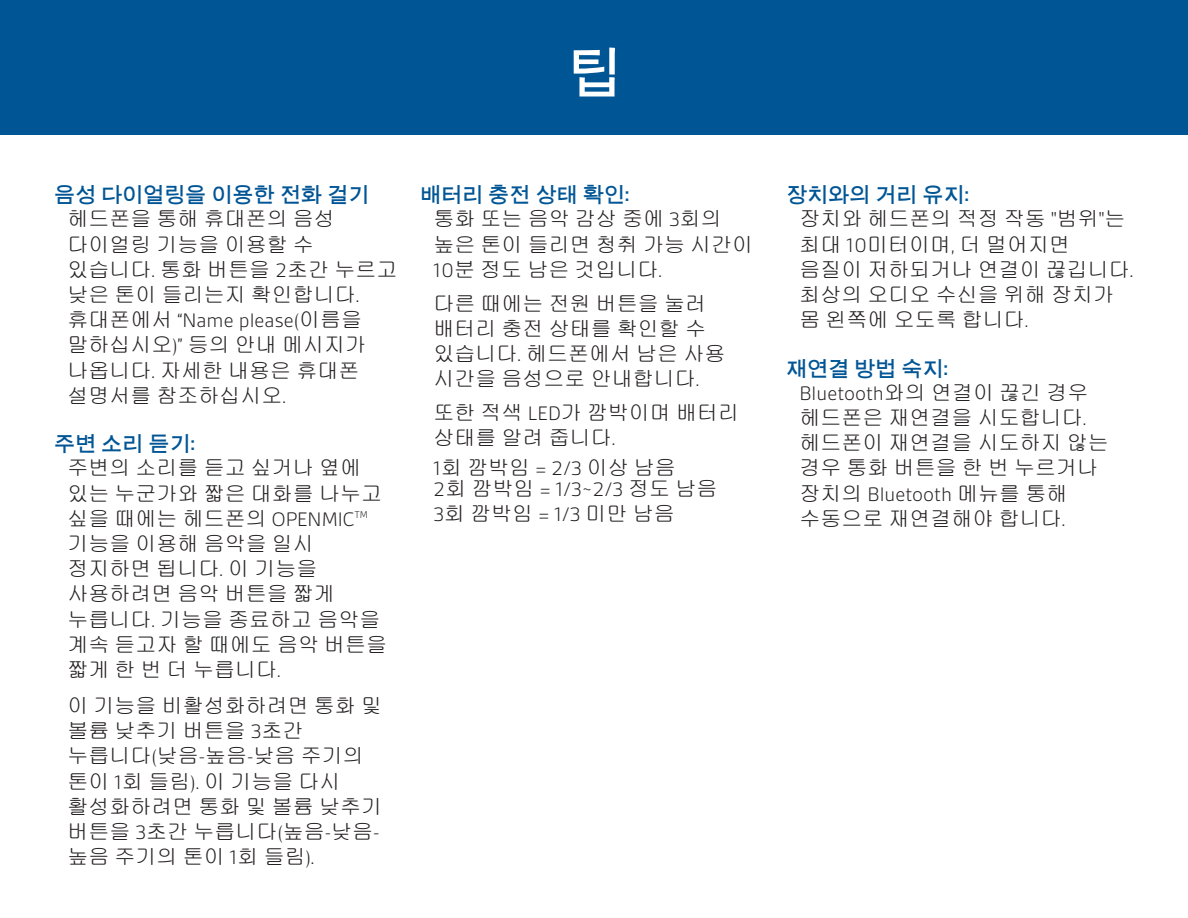
<style>
.page{position:relative;width:1188px;height:918px;background:#fff}
.page>*{position:absolute;margin:0;border:0;box-sizing:border-box;transform-origin:0 0}
.t1{font:700 54px "Un Dotum";color:#fff}
.body_14pt_indent{font:21px/25.2px "Gulim";color:#231f20}
.subhead_blue{font:21px/25.2px "Gulim";color:#231f20}
.subhead_blue-2{font:700 21px "Un Dotum";color:#005595}
.s1{font-family:"Gesta";font-weight:300}
.s2{font-family:"Gesta"}
</style>
<div class="page">
<div style="left:0;top:0;width:1188px;height:135px;background:#005595"></div>
<p class="t1" style="left:567px;top:37px;width:55px">팁</p>
<p class="subhead_blue-2" style="left:54px;top:181px;width:317px">음성 다이얼링을 이용한 전화 걸기</p>
<p class="body_14pt_indent" style="left:68px;top:206px;width:331px">헤드폰을 통해 휴대폰의 음성 다이얼링 기능을 이용할 수 있습니다<span class="s1">.</span> 통화 버튼을 <span class="s1">2</span>초간 누르고 낮은 톤이 들리는지 확인합니다<span class="s1">. </span>휴대폰에서 <span class="s1">“Name please(</span>이름을 말하십시오<span class="s1">)”</span> 등의 안내 메시지가 나옵니다<span class="s1">.</span> 자세한 내용은 휴대폰 설명서를 참조하십시오<span class="s1">.</span></p>
<p class="subhead_blue-2" style="left:54px;top:430px;width:143px">주변 소리 듣기<span class="s2">:</span></p>
<p class="subhead_blue" style="left:68px;top:455px;width:321px">주변의 소리를 듣고 싶거나 옆에 있는 누군가와 짧은 대화를 나누고 싶을 때에는 헤드폰의 <span class="s1">OPENMIC</span><sup>TM </sup>기능을 이용해 음악을 일시 정지하면 됩니다<span class="s1">.</span> 이 기능을 사용하려면 음악 버튼을 짧게 누릅니다<span class="s1">.</span> 기능을 종료하고 음악을 계속 듣고자 할 때에도 음악 버튼을 짧게 한 번 더 누릅니다<span class="s1">.</span></p>
<p class="subhead_blue" style="left:68px;top:693px;width:316px">이 기능을 비활성화하려면 통화 및 볼륨 낮추기 버튼을 <span class="s1">3</span>초간 누릅니다<span class="s1">(</span>낮음<span class="s1">-</span>높음<span class="s1">-</span>낮음 주기의 톤이 <span class="s1">1</span>회 들림<span class="s1">).</span> 이 기능을 다시 활성화하려면 통화 및 볼륨 낮추기 버튼을 <span class="s1">3</span>초간 누릅니다<span class="s1">(</span>높음<span class="s1">-</span>낮음<span class="s1">-</span>높음 주기의 톤이 <span class="s1">1</span>회 들림<span class="s1">).</span></p>
<p class="subhead_blue-2" style="left:420px;top:181px;width:211px">배터리 충전 상태 확인<span class="s2">:</span></p>
<p class="body_14pt_indent" style="left:434px;top:206px;width:321px">통화 또는 음악 감상 중에 <span class="s1">3</span>회의 높은 톤이 들리면 청취 가능 시간이<br><span class="s1">10</span>분 정도 남은 것입니다<span class="s1">.</span></p>
<p class="body_14pt_indent" style="left:434px;top:291px;width:293px">다른 때에는 전원 버튼을 눌러 배터리 충전 상태를 확인할 수 있습니다<span class="s1">.</span> 헤드폰에서 남은 사용 시간을 음성으로 안내합니다<span class="s1">.</span></p>
<p class="body_14pt_indent" style="left:434px;top:400px;width:307px">또한 적색 <span class="s1">LED</span>가 깜박이며 배터리 상태를 알려 줍니다<span class="s1">.</span></p>
<p class="body_14pt_indent" style="left:434px;top:457px;width:285px;line-height:21px"><span class="s1">1</span>회 깜박임 <span class="s1">= 2/3</span> 이상 남음<br><span class="s1">2</span>회 깜박임 <span class="s1">= 1/3~2/3</span> 정도 남음</p>
<p class="body_14pt_indent" style="left:434px;top:501px;width:243px"><span class="s1">3</span>회 깜박임 <span class="s1">= 1/3</span> 미만 남음</p>
<p class="subhead_blue-2" style="left:786px;top:181px;width:185px">장치와의 거리 유지<span class="s2">:</span></p>
<p class="body_14pt_indent" style="left:800px;top:206px;width:335px">장치와 헤드폰의 적정 작동 <span class="s1">"</span>범위<span class="s1">"</span>는 최대 <span class="s1">10</span>미터이며<span class="s1">,</span> 더 멀어지면 음질이 저하되거나 연결이 끊깁니다<span class="s1">. </span>최상의 오디오 수신을 위해 장치가 몸 왼쪽에 오도록 합니다<span class="s1">.</span></p>
<p class="subhead_blue-2" style="left:786px;top:354px;width:164px">재연결 방법 숙지<span class="s2">:</span></p>
<p class="body_14pt_indent" style="left:800px;top:380px;width:311px"><span class="s1">Bluetooth</span>와의 연결이 끊긴 경우 헤드폰은 재연결을 시도합니다<span class="s1">. </span>헤드폰이 재연결을 시도하지 않는 경우 통화 버튼을 한 번 누르거나 장치의 <span class="s1">Bluetooth</span> 메뉴를 통해 수동으로 재연결해야 합니다<span class="s1">.</span></p>
</div>
